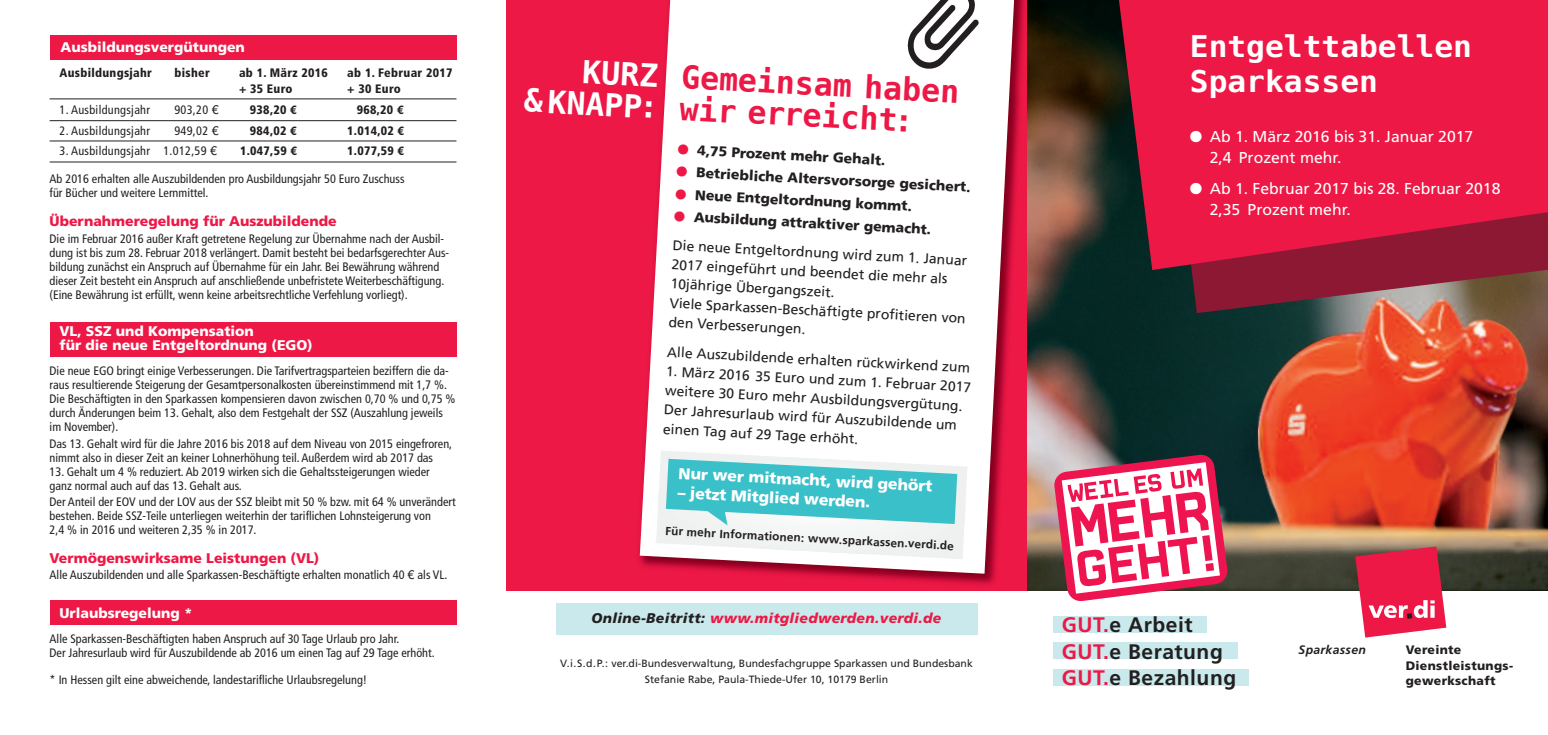
<style>
.page{position:relative;width:1548px;height:735px;background:#fff}
.page>*{position:absolute;margin:0;border:0;box-sizing:border-box;transform-origin:0 0}
.t1{font:700 31.5px/31.5px "Menlo";color:#ed1845}
.t2{font:700 31.5px/31.5px "Menlo";color:#fff;text-align:right}
.t3{font:700 29.75px/35px "Menlo";color:#fff;scale:1.05 1}
.t4{font:700 21px/26.2px "Frutiger LT Std";letter-spacing:.025em;color:#231f20}
.t5{font:15.75px/21px "Frutiger LT Std";color:#fff}
.t6{font:900 15.75px "Frutiger";color:#fff}
.t7{font:14px/19.2px "Frutiger LT Std";color:#231f20}
.t8{font:900 14px "Frutiger";color:#231f20}
.t9{font:900 14px/14px "Frutiger";color:#fff}
.t10{font:900 14px "Frutiger";color:#ed1845}
.t11{font:italic 900 14px "Frutiger";letter-spacing:.025em;color:#ed1845}
.t12{font:condensed 12.25px/14px "Frutiger";color:#231f20}
.t13{font:900 condensed 12.25px "Frutiger";letter-spacing:.025em;color:#231f20}
.t14{font:condensed 12.25px "Frutiger";letter-spacing:.025em;color:#231f20}
.t15{font:900 12.25px/15.6px "Frutiger";letter-spacing:.025em;color:#231f20}
.t16{font:italic 700 12.25px "Frutiger";letter-spacing:.025em;color:#231f20}
.t17{font:700 11.72px "Frutiger";color:#231f20}
.t18{font:10.5px/15.8px "Frutiger LT Std";color:#231f20;text-align:center}
.s1{font-family:"Linotype Euro Font Gto P";font-stretch:normal}
.s2{font-family:"Linotype Euro Font Gto P";font-weight:400;font-stretch:normal}
.s3{color:#ed1845}
.s4{color:#231f20}
</style>
<div class="page">
<div style="left:506px;top:0;width:521px;height:590px;background:#ed1845"></div>
<div style="left:1054px;top:668px;width:195px;height:17px;background:#c9e9ec"></div>
<div style="left:1054px;top:642px;width:184px;height:17px;background:#c9e9ec"></div>
<div style="left:1054px;top:616px;width:153px;height:16px;background:#c9e9ec"></div>
<img style="left:639px;top:0;width:909px;height:590px">
<svg style="left:1355px;top:546px;width:91px;height:91px"></svg>
<div style="left:556px;top:602px;width:421px;height:32px;background:#c9e9ec"></div>
<div style="left:50px;top:599px;width:406px;height:25px;background:#ed1845"></div>
<div style="left:50px;top:35px;width:406px;height:25px;background:#ed1845"></div>
<div style="left:50px;top:321px;width:406px;height:35px;background:#ed1845"></div>
<hr style="left:50px;top:140px;width:406px;height:1px;background:#231f20">
<hr style="left:50px;top:161px;width:406px;height:1px;background:#231f20">
<hr style="left:50px;top:120px;width:406px;height:1px;background:#231f20">
<hr style="left:50px;top:98px;width:406px;height:1px;background:#231f20">
<svg style="left:1173px;top:270px;width:375px;height:43px"></svg>
<svg style="left:1117px;top:0;width:431px;height:270px;fill:#ed1845"></svg>
<img style="left:1027px;top:0;width:5px;height:98px">
<svg style="left:640px;top:0;width:375px;height:573px;fill:#fff"></svg>
<svg style="left:656px;top:450px;width:311px;height:109px"></svg>
<img style="left:899px;top:0;width:90px;height:73px">
<svg style="left:1054px;top:454px;width:173px;height:146px"></svg>
<p class="t9" style="left:61px;top:41px;width:186px">Ausbildungsvergütungen</p>
<p class="t13" style="left:60px;top:68px;width:94px">Ausbildungsjahr</p>
<p class="t13" style="left:174px;top:68px;width:37px">bisher</p>
<p class="t13" style="left:239px;top:68px;width:90px">ab 1. März 2016</p>
<p class="t13" style="left:347px;top:68px;width:107px">ab 1. Februar 2017</p>
<p class="t13" style="left:239px;top:84px;width:55px">+ 35 Euro</p>
<p class="t13" style="left:347px;top:84px;width:55px">+ 30 Euro</p>
<p class="t14" style="left:60px;top:105px;width:92px">1. Ausbildungsjahr</p>
<p class="t12" style="left:174px;top:104px;width:46px">903,20 <span class="s1">E</span></p>
<p class="t13" style="left:250px;top:105px;width:49px">938,20 <span class="s2">E</span></p>
<p class="t13" style="left:357px;top:105px;width:49px">968,20 <span class="s2">E</span></p>
<p class="t14" style="left:60px;top:125px;width:92px">2. Ausbildungsjahr</p>
<p class="t12" style="left:174px;top:124px;width:46px">949,02 <span class="s1">E</span></p>
<p class="t13" style="left:250px;top:125px;width:48px">984,02 <span class="s2">E</span></p>
<p class="t13" style="left:347px;top:125px;width:59px">1.014,02 <span class="s2">E</span></p>
<p class="t14" style="left:60px;top:146px;width:159px">3. Ausbildungsjahr 1.012,59 <span class="s1">E</span></p>
<p class="t13" style="left:240px;top:146px;width:59px">1.047,59 <span class="s2">E</span></p>
<p class="t13" style="left:347px;top:146px;width:59px">1.077,59 <span class="s2">E</span></p>
<p class="t12" style="left:50px;top:173px;width:356px">Ab 2016 erhalten alle Auszubildenden pro Ausbildungsjahr 50 Euro Zuschuss für Bücher und weitere Lernmittel.</p>
<p class="t10" style="left:50px;top:215px;width:288px">Übernahmeregelung für Auszubildende</p>
<p class="t12" style="left:50px;top:232px;width:401px">Die im Februar 2016 außer Kraft getretene Regelung zur Übernahme nach der Ausbil&shy;dung ist bis zum 28. Februar 2018 verlängert. Damit besteht bei bedarfsgerechter Aus&shy;bildung zunächst ein Anspruch auf Übernahme für ein Jahr. Bei Bewährung während dieser Zeit besteht ein Anspruch auf anschließende unbefristete Weiterbeschäftigung. (Eine Bewährung ist erfüllt, wenn keine arbeitsrechtliche Verfehlung vorliegt).</p>
<p class="t9" style="left:60px;top:324px;width:255px">VL, SSZ und Kompensation<br>für die neue Entgeltordnung (EGO)</p>
<p class="t12" style="left:50px;top:364px;width:407px">Die neue EGO bringt einige Verbesserungen. Die Tarifvertragsparteien beziffern die da&shy;raus resultierende Steigerung der Gesamtpersonalkosten übereinstimmend mit 1,7 %.<br>Die Beschäftigten in den Sparkassen kompensieren davon zwischen 0,70 % und 0,75 % durch Änderungen beim 13. Gehalt, also dem Festgehalt der SSZ (Auszahlung jeweils im November).</p>
<p class="t12" style="left:50px;top:437px;width:404px">Das 13. Gehalt wird für die Jahre 2016 bis 2018 auf dem Niveau von 2015 eingefroren, nimmt also in dieser Zeit an keiner Lohnerhöhung teil. Außerdem wird ab 2017 das</p>
<p class="t12" style="left:50px;top:465px;width:382px">13. Gehalt um 4 % reduziert. Ab 2019 wirken sich die Gehaltssteigerungen wieder ganz normal auch auf das 13. Gehalt aus.</p>
<p class="t12" style="left:50px;top:495px;width:408px">Der Anteil der EOV und der LOV aus der SSZ bleibt mit 50 % bzw. mit 64 % unverändert bestehen. Beide SSZ-Teile unterliegen weiterhin der tariflichen Lohnsteigerung von<br>2,4 % in 2016 und weiteren 2,35 % in 2017.</p>
<p class="t10" style="left:50px;top:552px;width:271px">Vermögenswirksame Leistungen (VL)</p>
<p class="t12" style="left:50px;top:568px;width:399px">Alle Auszubildenden und alle Sparkassen-Beschäftigte erhalten monatlich 40 <span class="s1">E</span> als VL.</p>
<p class="t9" style="left:60px;top:606px;width:135px">Urlaubsregelung *</p>
<p class="t12" style="left:50px;top:632px;width:387px">Alle Sparkassen-Beschäftigten haben Anspruch auf 30 Tage Urlaub pro Jahr.<br>Der Jahresurlaub wird für Auszubildende ab 2016 um einen Tag auf 29 Tage erhöht.</p>
<p class="t12" style="left:50px;top:673px;width:319px">* In Hessen gilt eine abweichende, landestarifliche Urlaubsregelung!</p>
<h1 class="t2" style="left:526px;top:53px;width:136px;rotate:3deg">Kurz &amp;Knapp:</h1>
<h1 class="t1" style="left:682px;top:62px;width:280px;rotate:3deg">Gemeinsam haben wir erreicht:</h1>
<p class="t8" style="left:678px;top:144px;width:210px;rotate:3deg"><span class="s3">●</span> 4,75 Prozent mehr Gehalt.</p>
<p class="t8" style="left:677px;top:166px;width:296px;rotate:3deg"><span class="s3">●</span> Betriebliche Altersvorsorge gesichert.</p>
<p class="t8" style="left:675px;top:188px;width:238px;rotate:3deg"><span class="s3">●</span> Neue Entgeltordnung kommt.</p>
<p class="t8" style="left:674px;top:210px;width:259px;rotate:3deg"><span class="s3">●</span> Ausbildung attraktiver gemacht.</p>
<p class="t7" style="left:673px;top:236px;width:296px;rotate:3deg">Die neue Entgeltordnung wird zum 1. Januar<br>2017 eingeführt und beendet die mehr als<br>10jährige Übergangszeit.</p>
<p class="t7" style="left:669px;top:313px;width:139px;rotate:3deg">den Verbesserungen.</p>
<p class="t7" style="left:670px;top:294px;width:298px;rotate:3deg">Viele Sparkassen-Beschäftigte profi tieren von</p>
<p class="t7" style="left:667px;top:343px;width:305px;rotate:3deg">Alle Auszubildende erhalten rückwirkend zum</p>
<p class="t7" style="left:665px;top:381px;width:299px;rotate:3deg">weitere 30 Euro mehr Ausbildungsvergütung.<br>Der Jahresurlaub wird für Auszubildende um einen Tag auf 29 Tage erhöht.</p>
<p class="t7" style="left:666px;top:362px;width:307px;rotate:3deg">1. März 2016 35 Euro und zum 1. Februar 2017</p>
<p class="t6" style="left:679px;top:466px;width:256px;rotate:3deg">Nur wer mitmacht, wird gehört</p>
<p class="t6" style="left:678px;top:485px;width:194px;rotate:3deg">– jetzt Mitglied werden.</p>
<p class="t17" style="left:666px;top:525px;width:290px;rotate:3deg">Für mehr Informationen: www.sparkassen.verdi.de</p>
<p class="t11" style="left:592px;top:612px;width:351px"><span class="s4">Online-Beitritt:</span> www.mitgliedwerden.verdi.de</p>
<p class="t18" style="left:560px;top:656px;width:414px">V.i.S.d.P.: ver.di-Bundesverwaltung, Bundesfachgruppe Sparkassen und Bundesbank<br>Stefanie Rabe, Paula-Thiede-Ufer 10, 10179 Berlin</p>
<h2 class="t3" style="left:1190px;top:30px;width:270px">Entgelttabellen<br>Sparkassen</h2>
<p class="t5" style="left:1210px;top:128px;width:265px;text-indent:-20px">● Ab 1. März 2016 bis 31. Januar 2017<br>2,4 Prozent mehr.</p>
<p class="t5" style="left:1210px;top:179px;width:292px;text-indent:-20px">● Ab 1. Februar 2017 bis 28. Februar 2018<br>2,35 Prozent mehr.</p>
<h3 class="t4" style="left:1062px;top:613px;width:176px"><span class="s3">GUT.</span>e Arbeit<br><span class="s3">GUT.</span>e Beratung<br><span class="s3">GUT.</span>e Bezahlung</h3>
<p class="t16" style="left:1298px;top:644px;width:69px">Sparkassen</p>
<p class="t15" style="left:1406px;top:642px;width:109px">Vereinte<br>Dienstleistungs&shy;gewerkschaft</p>
</div>
